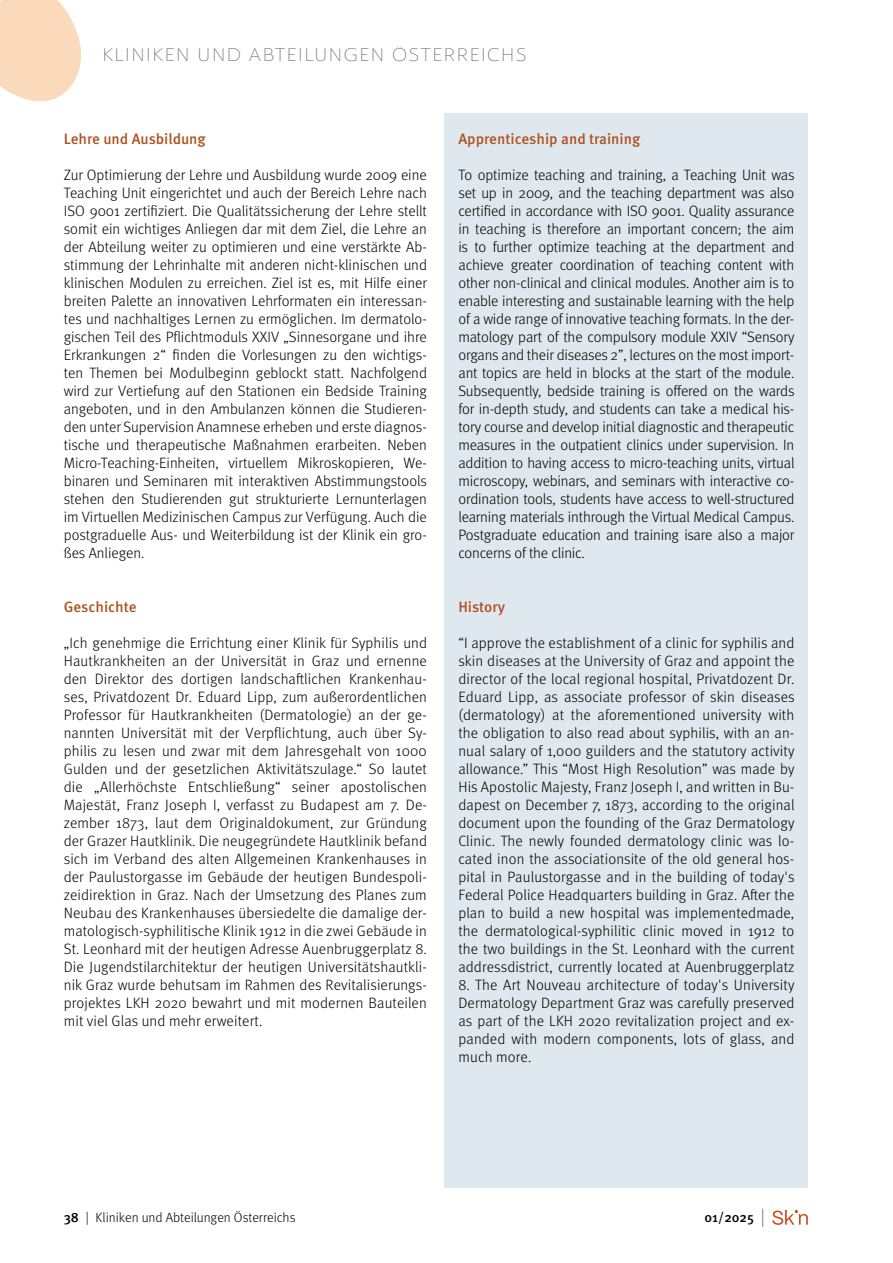
<style>
.page{position:relative;width:893px;height:1263px;background:#fff}
.page>*{position:absolute;margin:0;border:0;box-sizing:border-box;transform-origin:0 0}
.t1{font:300 expanded 18px "Ainslie Sans";letter-spacing:.05em;color:#706f6f}
.Text{font:300 15px/18px "Meta Pro";color:#000;text-align:justify}
.Text_ENG{font:300 15px/18px "Meta Pro";letter-spacing:.005em;color:#000;text-align:justify}
.Überschrift{font:500 15px "Meta Pro";color:#af521f}
.t2{font:300 13.5px "Meta Pro";color:#000}
.t3{font:500 13.5px "Meta Pro";color:#000}
.s1{font-weight:500}
.s2{font-weight:300;font-size:18.9px;color:#706f6f}
</style>
<div class="page">
<div style="left:445px;top:114px;width:363px;height:1074px;background:#dfe8ef"></div>
<svg style="left:0;top:0;width:82px;height:102px"></svg>
<svg style="left:772px;top:1210px;width:36px;height:15px"></svg>
<p class="t1" style="left:102px;top:44px;width:63px">KLINIKEN</p>
<p class="t1" style="left:197px;top:44px;width:132px">UN D ABTEILUNGEN</p>
<p class="t1" style="left:392px;top:44px;width:109px">ÖSTERREICHS</p>
<p class="Überschrift" style="left:64px;top:127px;width:144px">Lehre und Ausbildung</p>
<p class="Text" style="left:64px;top:165px;width:365px">Zur Optimierung der Lehre und Ausbildung wurde 2009 eine Teaching Unit eingerichtet und auch der Bereich Lehre nach ISO 9001 zertifiziert. Die Qualitätssicherung der Lehre stellt somit ein wichtiges Anliegen dar mit dem Ziel, die Lehre an der Abteilung weiter zu optimieren und eine verstärkte Ab&shy;stimmung der Lehrinhalte mit anderen nicht-klinischen und klinischen Modulen zu erreichen. Ziel ist es, mit Hilfe einer breiten Palette an innovativen Lehrformaten ein interessan&shy;tes und nachhaltiges Lernen zu ermöglichen. Im dermatolo&shy;gischen Teil des Pflichtmoduls XXIV „Sinnesorgane und ihre Erkrankungen 2“ finden die Vorlesungen zu den wichtigs&shy;ten Themen bei Modulbeginn geblockt statt. Nachfolgend wird zur Vertiefung auf den Stationen ein Bedside Training angeboten, und in den Ambulanzen können die Studieren&shy;den unter Supervision Anamnese erheben und erste diagnos&shy;tische und therapeutische Maßnahmen erarbeiten. Neben Micro-Teaching-Einheiten, virtuellem Mikroskopieren, We&shy;binaren und Seminaren mit interaktiven Abstimmungstools stehen den Studierenden gut strukturierte Lernunterlagen im Virtuellen Medizinischen Campus zur Verfügung. Auch die postgraduelle Aus- und Weiterbildung ist der Klinik ein gro&shy;ßes Anliegen.</p>
<p class="Überschrift" style="left:64px;top:595px;width:74px">Geschichte</p>
<p class="Text" style="left:64px;top:633px;width:365px">„Ich genehmige die Errichtung einer Klinik für Syphilis und Hautkrankheiten an der Universität in Graz und ernenne den Direktor des dortigen landschaftlichen Krankenhau&shy;ses, Privatdozent Dr. Eduard Lipp, zum außerordentlichen Professor für Hautkrankheiten (Dermatologie) an der ge&shy;nannten Universität mit der Verpflichtung, auch über Sy&shy;philis zu lesen und zwar mit dem Jahresgehalt von 1000<br>Gulden und der gesetzlichen Aktivitätszulage.“ So lautet die „Allerhöchste Entschließung“ seiner apostolischen Majestät, Franz Joseph I, verfasst zu Budapest am 7. De&shy;zember 1873, laut dem Originaldokument, zur Gründung der Grazer Hautklinik. Die neugegründete Hautklinik befand sich im Verband des alten Allgemeinen Krankenhauses in der Paulustorgasse im Gebäude der heutigen Bundespoli&shy;zeidirektion in Graz. Nach der Umsetzung des Planes zum Neubau des Krankenhauses übersiedelte die damalige der&shy;matologisch-syphilitische Klinik 1912 in die zwei Gebäude in St. Leonhard mit der heutigen Adresse Auenbruggerplatz 8.<br>Die Jugendstilarchitektur der heutigen Universitätshautkli&shy;nik Graz wurde behutsam im Rahmen des Revitalisierungs&shy;projektes LKH 2020 bewahrt und mit modernen Bauteilen mit viel Glas und mehr erweitert.</p>
<p class="Überschrift" style="left:458px;top:127px;width:183px">Apprenticeship and training</p>
<p class="Text_ENG" style="left:458px;top:165px;width:338px">To optimize teaching and training, a Teaching Unit was set up in 2009, and the teaching department was also certified in accordance with ISO 9001. Quality assurance in teaching is therefore an important concern; the aim is to further optimize teaching at the department and achieve greater coordination of teaching content with other non-clinical and clinical modules. Another aim is to enable interesting and sustainable learning with the help of a wide range of innovative teaching formats. In the der&shy;matology part of the compulsory module XXIV “Sensory organs and their diseases 2”, lectures on the most import&shy;ant topics are held in blocks at the start of the module.<br>Subsequently, bedside training is offered on the wards for in-depth study, and students can take a medical his&shy;tory course and develop initial diagnostic and therapeutic measures in the outpatient clinics under supervision. In addition to having access to micro-teaching units, virtual microscopy, webinars, and seminars with interactive co&shy;ordination tools, students have access to well-structured learning materials inthrough the Virtual Medical Campus.<br>Postgraduate education and training isare also a major concerns of the clinic.</p>
<p class="Überschrift" style="left:458px;top:595px;width:48px">History</p>
<p class="Text_ENG" style="left:458px;top:633px;width:338px">“I approve the establishment of a clinic for syphilis and skin diseases at the University of Graz and appoint the director of the local regional hospital, Privatdozent Dr.<br>Eduard Lipp, as associate professor of skin diseases (dermatology) at the aforementioned university with the obligation to also read about syphilis, with an an&shy;nual salary of 1,000 guilders and the statutory activity allowance.” This “Most High Resolution” was made by His Apostolic Majesty, Franz Joseph I, and written in Bu&shy;dapest on December 7, 1873, according to the original document upon the founding of the Graz Dermatology Clinic. The newly founded dermatology clinic was lo&shy;cated inon the associationsite of the old general hos&shy;pital in Paulustorgasse and in the building of today's Federal Police Headquarters building in Graz. After the plan to build a new hospital was implementedmade, the dermatological-syphilitic clinic moved in 1912 to the two buildings in the St. Leonhard with the current addressdistrict, currently located at Auenbruggerplatz</p>
<p class="Text_ENG" style="left:458px;top:975px;width:338px">8. The Art Nouveau architecture of today's University Dermatology Department Graz was carefully preserved as part of the LKH 2020 revitalization project and ex&shy;panded with modern components, lots of glass, and much more.</p>
<p class="t2" style="left:64px;top:1208px;width:233px"><span class="s1">38</span> | Kliniken und Abteilungen Österreichs</p>
<p class="t3" style="left:705px;top:1206px;width:62px">01/2025 <span class="s2">|</span></p>
</div>
